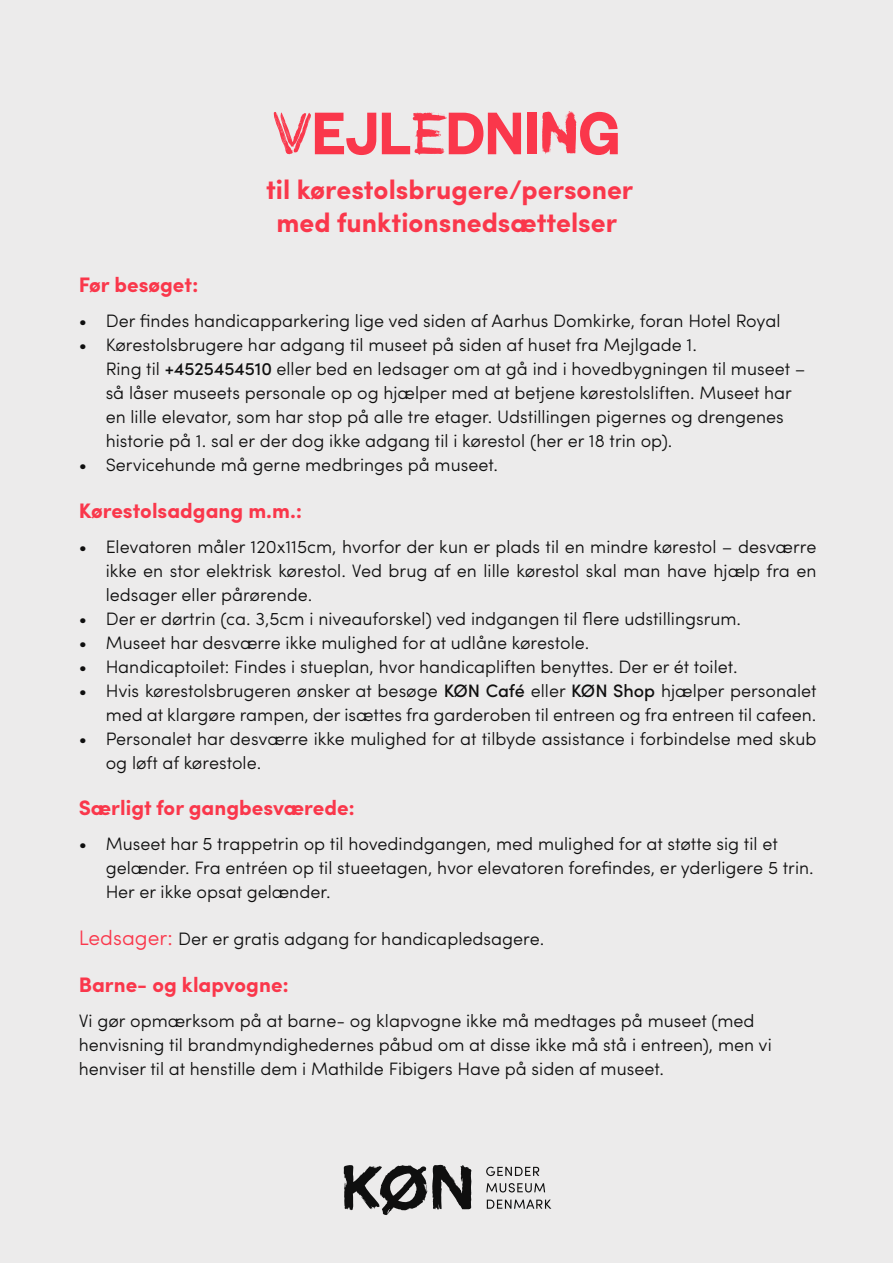
<style>
.page{position:relative;width:893px;height:1263px;background:#ecebeb}
.page>*{position:absolute;margin:0;border:0;box-sizing:border-box;transform-origin:0 0}
.t1{font:66px "KON Display Regular";color:#fa374b;scale:.91 1}
.t2{font:700 27px "Sofia Pro";color:#fa374b}
.t3{font:700 21px "Sofia Pro";color:#fa374b}
.t4{font:300 18px/24px "Sofia Pro";color:#0f0f0f}
.s1{font-family:"KON Display Stylistic"}
.s2{font-weight:500}
.s3{font-size:21px;color:#fa374b}
</style>
<div class="page">
<svg style="left:343px;top:1164px;width:129px;height:51px;background:#7e7e7e"></svg>
<svg style="left:486px;top:1167px;width:53px;height:9px"></svg>
<svg style="left:486px;top:1183px;width:59px;height:9px"></svg>
<svg style="left:487px;top:1199px;width:64px;height:10px"></svg>
<p class="t1" style="left:272px;top:91px;width:384px"><span class="s1">V</span>ejl<span class="s1">e</span>dni<span class="s1">n</span>g</p>
<p class="t2" style="left:266px;top:169px;width:369px">til kørestolsbrugere/personer</p>
<p class="t2" style="left:276px;top:202px;width:342px">med funktionsnedsættelser</p>
<p class="t3" style="left:79px;top:269px;width:121px">Før besøget:</p>
<p class="t4" style="left:79px;top:307px;width:703px">• Der findes handicapparkering lige ved siden af Aarhus Domkirke, foran Hotel Royal</p>
<p class="t4" style="left:106px;top:331px;width:701px;text-indent:-27px">• Kørestolsbrugere har adgang til museet på siden af huset fra Mejlgade 1.<br>Ring til <span class="s2">+4525454510</span> eller bed en ledsager om at gå ind i hovedbygningen til museet – så låser museets personale op og hjælper med at betjene kørestolsliften. Museet har en lille elevator, som har stop på alle tre etager. Udstillingen pigernes og drengenes historie på 1. sal er der dog ikke adgang til i kørestol (her er 18 trin op).</p>
<p class="t4" style="left:79px;top:451px;width:421px">• Servicehunde må gerne medbringes på museet.</p>
<p class="t3" style="left:79px;top:494px;width:225px">Kørestolsadgang m.m.:</p>
<p class="t4" style="left:106px;top:533px;width:712px;text-align:justify;text-indent:-27px">• Elevatoren måler 120x115cm, hvorfor der kun er plads til en mindre kørestol – desværre ikke en stor elektrisk kørestol. Ved brug af en lille kørestol skal man have hjælp fra en ledsager eller pårørende.</p>
<p class="t4" style="left:79px;top:605px;width:664px">• Der er dørtrin (ca. 3,5cm i niveauforskel) ved indgangen til flere udstillingsrum.</p>
<p class="t4" style="left:79px;top:629px;width:512px">• Museet har desværre ikke mulighed for at udlåne kørestole.</p>
<p class="t4" style="left:79px;top:653px;width:660px">• Handicaptoilet: Findes i stueplan, hvor handicapliften benyttes. Der er ét toilet.</p>
<p class="t4" style="left:79px;top:677px;width:740px;text-align:right">• Hvis kørestolsbrugeren ønsker at besøge <span class="s2">KØN Café</span> eller <span class="s2">KØN Shop</span> hjælper personalet med at klargøre rampen, der isættes fra garderoben til entreen og fra entreen til cafeen.</p>
<p class="t4" style="left:106px;top:725px;width:712px;text-indent:-27px">• Personalet har desværre ikke mulighed for at tilbyde assistance i forbindelse med skub og løft af kørestole.</p>
<p class="t3" style="left:79px;top:792px;width:278px">Særligt for gangbesværede:</p>
<p class="t4" style="left:106px;top:831px;width:709px;text-indent:-27px">• Museet har 5 trappetrin op til hovedindgangen, med mulighed for at støtte sig til et gelænder. Fra entréen op til stueetagen, hvor elevatoren forefindes, er yderligere 5 trin.<br>Her er ikke opsat gelænder.</p>
<p class="t4" style="left:79px;top:925px;width:467px"><span class="s3">Ledsager:</span> Der er gratis adgang for handicapledsagere.</p>
<p class="t3" style="left:79px;top:968px;width:212px">Barne- og klapvogne:</p>
<p class="t4" style="left:79px;top:1007px;width:695px">Vi gør opmærksom på at barne- og klapvogne ikke må medtages på museet (med henvisning til brandmyndighedernes påbud om at disse ikke må stå i entreen), men vi henviser til at henstille dem i Mathilde Fibigers Have på siden af museet.</p>
</div>
